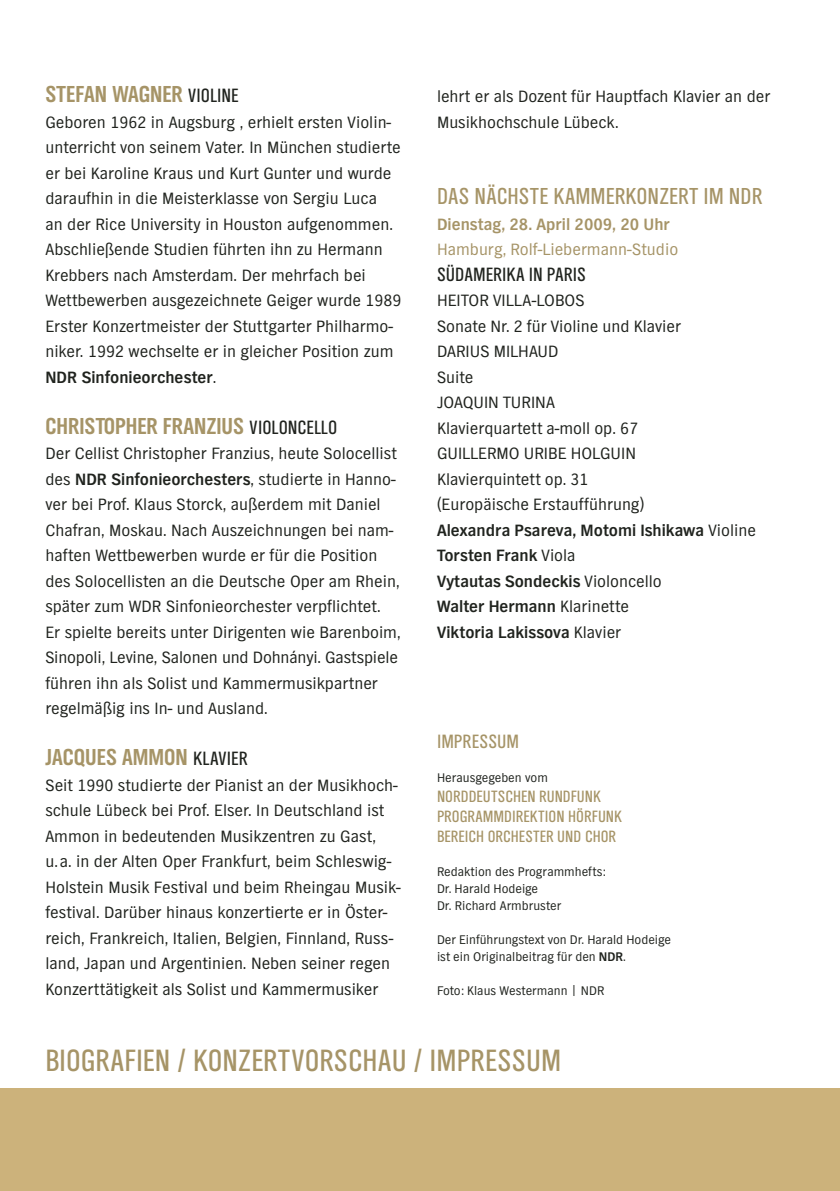
<style>
.page{position:relative;width:840px;height:1191px;background:#fff}
.page>*{position:absolute;margin:0;border:0;box-sizing:border-box;transform-origin:0 0}
.t1{font:32px "NDR Sans Cond";color:#a69467}
.t2{font:700 24px "NDR Sans Cond";color:#a69467}
.t3{font:24px "NDR Sans Cond";color:#a69467}
.t4{font:20px "NDR Sans Cond";color:#20231e}
.t5{font:20px "NDR Sans Cond";letter-spacing:.005em;color:#a69467}
.t6{font:17px/25.6px "NDR Sans";color:#20231e}
.t7{font:17px/20px "NDR Sans Cond";color:#a69467}
.t8{font:17px "NDR Sans";color:#a69467}
.t9{font:700 17px "NDR Sans";color:#a69467}
.t10{font:13px/17px "NDR Sans";color:#20231e}
.s1{font-weight:400;font-size:20px;color:#20231e}
.s2{font-weight:700}
</style>
<div class="page">
<div style="left:0;top:1089px;width:839px;height:102px;background:#ccb27b"></div>
<h2 class="t2" style="left:45px;top:85px;width:194px">STEFAN WAGNER <span class="s1">VIOLINE</span></h2>
<p class="t6" style="left:45px;top:110px;width:357px">Geboren 1962 in Augsburg , erhielt ersten Violin&shy;unterricht von seinem Vater. In München studierte er bei Karoline Kraus und Kurt Gunter und wurde daraufhin in die Meisterklasse von Sergiu Luca<br>an der Rice University in Houston aufgenommen.<br>Abschließende Studien führten ihn zu Hermann Krebbers nach Amsterdam. Der mehrfach bei Wettbewerben ausgezeichnete Geiger wurde 1989<br>Erster Konzertmeister der Stuttgarter Philharmo&shy;niker. 1992 wechselte er in gleicher Position zum <span class="s2">NDR Sinfonieorchester</span>.</p>
<h2 class="t2" style="left:45px;top:417px;width:293px">CHRISTOPHER FRANZIUS <span class="s1">VIOLONCELLO</span></h2>
<p class="t6" style="left:45px;top:442px;width:356px">Der Cellist Christopher Franzius, heute Solocellist des <span class="s2">NDR Sinfonieorchesters</span>, studierte in Hanno&shy;ver bei Prof. Klaus Storck, außerdem mit Daniel Chafran, Moskau. Nach Auszeichnungen bei nam&shy;haften Wettbewerben wurde er für die Position des Solocellisten an die Deutsche Oper am Rhein, später zum WDR Sinfonieorchester verpflichtet.<br>Er spielte bereits unter Dirigenten wie Barenboim, Sinopoli, Levine, Salonen und Dohnányi. Gastspiele führen ihn als Solist und Kammermusikpartner regelmäßig ins In- und Ausland.</p>
<h2 class="t2" style="left:45px;top:748px;width:203px">JACQUES AMMON <span class="s1">KLAVIER</span></h2>
<p class="t6" style="left:45px;top:773px;width:356px">Seit 1990 studierte der Pianist an der Musikhoch&shy;schule Lübeck bei Prof. Elser. In Deutschland ist Ammon in bedeutenden Musikzentren zu Gast, u.a. in der Alten Oper Frankfurt, beim Schleswig-Holstein Musik Festival und beim Rheingau Musik&shy;festival. Darüber hinaus konzertierte er in Öster&shy;reich, Frankreich, Italien, Belgien, Finnland, Russ&shy;land, Japan und Argentinien. Neben seiner regen Konzerttätigkeit als Solist und Kammermusiker</p>
<p class="t6" style="left:437px;top:85px;width:334px">lehrt er als Dozent für Hauptfach Klavier an der<br>Musikhochschule Lübeck.</p>
<h2 class="t3" style="left:437px;top:187px;width:326px">DAS NÄCHSTE KAMMERKONZERT IM NDR</h2>
<p class="t9" style="left:437px;top:218px;width:234px">Dienstag, 28. April 2009, 20 Uhr</p>
<p class="t8" style="left:437px;top:243px;width:242px">Hamburg, Rolf-Liebermann-Studio</p>
<p class="t4" style="left:437px;top:267px;width:150px">SÜDAMERIKA IN PARIS</p>
<p class="t6" style="left:437px;top:289px;width:320px">HEITOR VILLA-LOBOS<br>Sonate Nr. 2 für Violine und Klavier<br>DARIUS MILHAUD<br>Suite<br>JOAQUIN TURINA<br>Klavierquartett a-moll op. 67<br>GUILLERMO URIBE HOLGUIN<br>Klavierquintett op. 31<br>(Europäische Erstaufführung)<br><span class="s2">Alexandra Psareva, Motomi Ishikawa</span> Violine<br><span class="s2">Torsten Frank</span> Viola<br><span class="s2">Vytautas Sondeckis</span> Violoncello<br><span class="s2">Walter Hermann</span> Klarinette<br><span class="s2">Viktoria Lakissova</span> Klavier</p>
<p class="t5" style="left:437px;top:734px;width:84px">IMPRESSUM</p>
<p class="t10" style="left:437px;top:770px;width:112px">Herausgegeben vom</p>
<p class="t7" style="left:437px;top:787px;width:186px">NORDDEUTSCHEN RUNDFUNK<br>PROGRAMMDIREKTION HÖRFUNK<br>BEREICH ORCHESTER UND CHOR</p>
<p class="t10" style="left:437px;top:864px;width:170px">Redaktion des Programmhefts:<br>Dr. Harald Hodeige<br>Dr. Richard Armbruster</p>
<p class="t10" style="left:437px;top:932px;width:235px">Der Einführungstext von Dr. Harald Hodeige ist ein Originalbeitrag für den <span class="s2">NDR</span>.</p>
<p class="t10" style="left:437px;top:983px;width:169px">Foto: Klaus Westermann | NDR</p>
<h1 class="t1" style="left:45px;top:1049px;width:517px">BIOGRAFIEN / KONZERTVORSCHAU / IMPRESSUM</h1>
</div>
